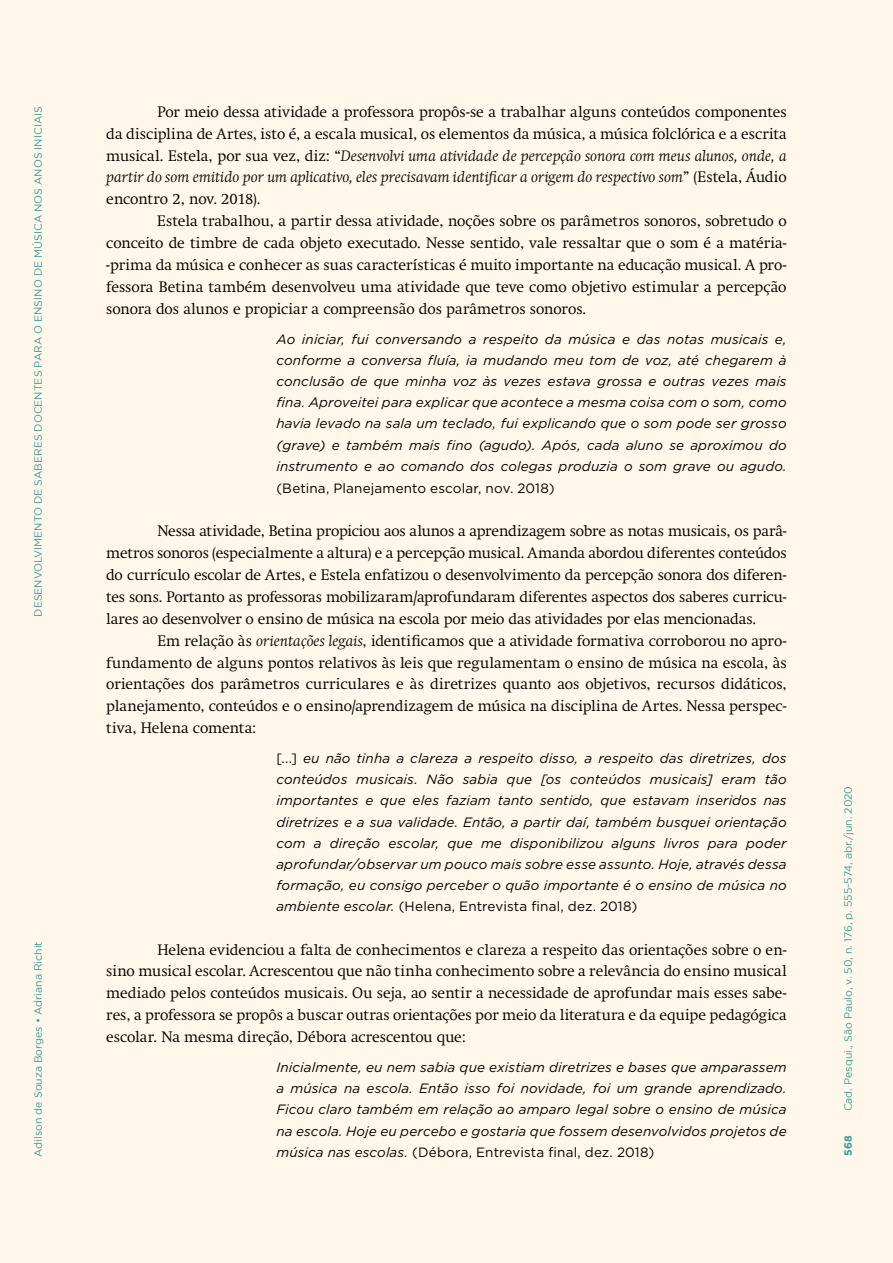
<style>
.page{position:relative;width:893px;height:1263px;background:#fff7ea}
.page>*{position:absolute;margin:0;border:0;box-sizing:border-box;transform-origin:0 0}
.t1{font:300 15px/21.9px "Swift";color:#000;text-align:justify}
.t2{font:italic 13.5px/21.1px "Gotham HTF";letter-spacing:.01em;color:#000;text-align:justify}
.t3{font:13.5px "Gotham HTF";letter-spacing:.01em;color:#000}
.t4{font:10.5px "Gotham";color:#389fa9}
.t5{font:700 10.5px "Gotham";color:#389fa9}
.s1{font-style:italic}
.s2{font-style:normal}
</style>
<div class="page">
<p class="t4" style="left:32px;top:617px;width:512px;rotate:-90deg">DESENVOLVIMENTO DE SABERES DOCENTES PARA O ENSINO DE MÚSICA NOS ANOS INICIAIS</p>
<p class="t1" style="left:106px;top:101px;width:682px;text-indent:51px">Por meio dessa atividade a professora propôs-se a trabalhar alguns conteúdos componentes da disciplina de Artes, isto é, a escala musical, os elementos da música, a música folclórica e a escrita musical. Estela, por sua vez, diz: “<span class="s1">Desenvolvi uma atividade de percepção sonora com meus alunos, onde, a partir do som emitido por um aplicativo, eles precisavam identificar a origem do respectivo som</span>” (Estela, Áudio encontro 2, nov. 2018).</p>
<p class="t1" style="left:106px;top:210px;width:682px;text-indent:51px">Estela trabalhou, a partir dessa atividade, noções sobre os parâmetros sonoros, sobretudo o conceito de timbre de cada objeto executado. Nesse sentido, vale ressaltar que o som é a matéria--prima da música e conhecer as suas características é muito importante na educação musical. A pro&shy;fessora Betina também desenvolveu uma atividade que teve como objetivo estimular a percepção sonora dos alunos e propiciar a compreensão dos parâmetros sonoros.</p>
<p class="t2" style="left:276px;top:328px;width:512px">Ao iniciar, fui conversando a respeito da música e das notas musicais e, conforme a conversa fluía, ia mudando meu tom de voz, até chegarem à conclusão de que minha voz às vezes estava grossa e outras vezes mais fina. Aproveitei para explicar que acontece a mesma coisa com o som, como havia levado na sala um teclado, fui explicando que o som pode ser grosso (grave) e também mais fino (agudo). Após, cada aluno se aproximou do instrumento e ao comando dos colegas produzia o som grave ou agudo.</p>
<p class="t3" style="left:276px;top:480px;width:280px">(Betina, Planejamento escolar, nov. 2018)</p>
<p class="t1" style="left:106px;top:520px;width:682px;text-indent:51px">Nessa atividade, Betina propiciou aos alunos a aprendizagem sobre as notas musicais, os parâ&shy;metros sonoros (especialmente a altura) e a percepção musical. Amanda abordou diferentes conteúdos do currículo escolar de Artes, e Estela enfatizou o desenvolvimento da percepção sonora dos diferen&shy;tes sons. Portanto as professoras mobilizaram/aprofundaram diferentes aspectos dos saberes curricu&shy;lares ao desenvolver o ensino de música na escola por meio das atividades por elas mencionadas.</p>
<p class="t1" style="left:106px;top:630px;width:682px;text-indent:51px">Em relação às <span class="s1">orientações legais</span>, identificamos que a atividade formativa corroborou no apro&shy;fundamento de alguns pontos relativos às leis que regulamentam o ensino de música na escola, às orientações dos parâmetros curriculares e às diretrizes quanto aos objetivos, recursos didáticos, planejamento, conteúdos e o ensino/aprendizagem de música na disciplina de Artes. Nessa perspec&shy;tiva, Helena comenta:</p>
<p class="t2" style="left:276px;top:748px;width:512px"><span class="s2">[...]</span> eu não tinha a clareza a respeito disso, a respeito das diretrizes, dos conteúdos musicais. Não sabia que [os conteúdos musicais] eram tão importantes e que eles faziam tanto sentido, que estavam inseridos nas diretrizes e a sua validade. Então, a partir daí, também busquei orientação com a direção escolar, que me disponibilizou alguns livros para poder aprofundar/observar um pouco mais sobre esse assunto. Hoje, através dessa formação, eu consigo perceber o quão importante é o ensino de música no ambiente escolar. <span class="s2">(Helena, Entrevista final, dez. 2018)</span></p>
<p class="t1" style="left:106px;top:938px;width:682px;text-indent:51px">Helena evidenciou a falta de conhecimentos e clareza a respeito das orientações sobre o en&shy;sino musical escolar. Acrescentou que não tinha conhecimento sobre a relevância do ensino musical mediado pelos conteúdos musicais. Ou seja, ao sentir a necessidade de aprofundar mais esses sabe&shy;res, a professora se propôs a buscar outras orientações por meio da literatura e da equipe pedagógica escolar. Na mesma direção, Débora acrescentou que:</p>
<p class="t2" style="left:276px;top:1056px;width:512px">Inicialmente, eu nem sabia que existiam diretrizes e bases que amparassem a música na escola. Então isso foi novidade, foi um grande aprendizado.<br>Ficou claro também em relação ao amparo legal sobre o ensino de música na escola. Hoje eu percebo e gostaria que fossem desenvolvidos projetos de música nas escolas. <span class="s2">(Débora, Entrevista final, dez. 2018)</span></p>
<p class="t4" style="left:32px;top:1157px;width:217px;rotate:-90deg">Adilson de Souza Borges • Adriana Richit</p>
<p class="t4" style="left:842px;top:1111px;width:327px;rotate:-90deg">Cad. Pesqui., São Paulo, v. 50, n. 176, p. 555-574, abr./jun. 2020</p>
<p class="t5" style="left:842px;top:1155px;width:22px;rotate:-90deg">568</p>
</div>
